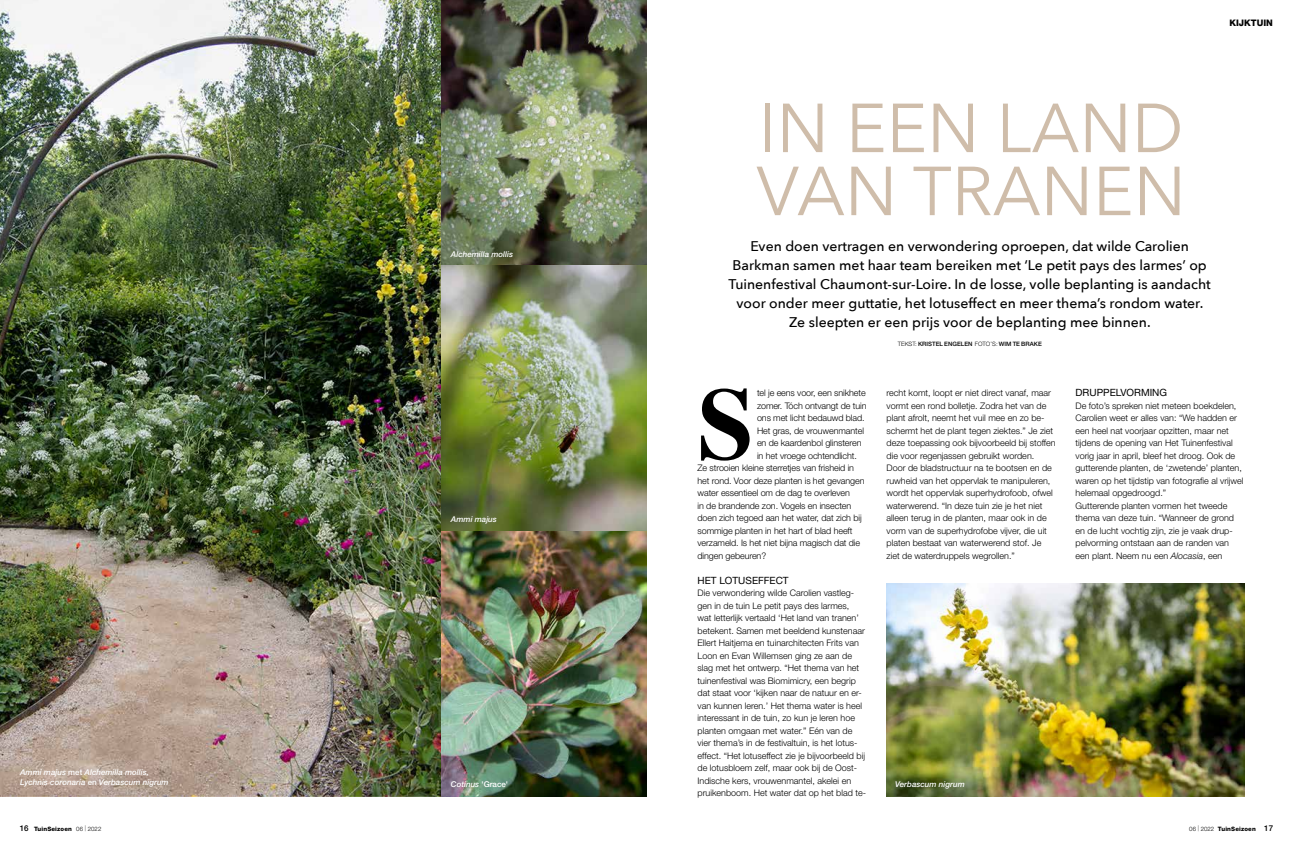
<style>
.page{position:relative;width:1293px;height:851px;background:#fff}
.page>*{position:absolute;margin:0;border:0;box-sizing:border-box;transform-origin:0 0}
.t1{font:700 101.5px "Times LT Std";color:#000}
.t2{font:68.5px/63px "Avenir Next";color:#cfbdaa}
.t3{font:500 14px/19px "Avenir Next";color:#000;text-align:center}
.t4{font:10px "Helvetica Neue LT Std";color:#000}
.t5{font:300 9px/12.5px "Helvetica Neue LT Std";color:#000}
.t6{font:800 9px "Helvetica Neue LT Std";color:#000}
.t7{font:italic 500 8px/10px "Helvetica Neue LT Std";color:#fff}
.t8{font:800 6px "Helvetica Neue LT Std";letter-spacing:.025em;color:#000}
.t9{font:500 6px "Helvetica Neue LT Std";letter-spacing:.01em;color:#000}
.s1{font-style:normal}
.s2{font-weight:300}
.s3{font-style:italic}
.s4{font-weight:500;font-size:8px}
.s5{font-weight:100}
</style>
<div class="page">
<img style="left:0;top:0;width:441px;height:796px">
<img style="left:441px;top:0;width:205px;height:266px">
<img style="left:441px;top:266px;width:205px;height:265px">
<img style="left:441px;top:531px;width:205px;height:265px">
<img style="left:886px;top:583px;width:358px;height:213px">
<p class="t7" style="left:20px;top:766px;width:150px">Ammi majus <span class="s1">met</span> Alchemilla mollis,<br>Lychnis coronaria <span class="s1">en</span> Verbascum nigrum</p>
<p class="t7" style="left:451px;top:249px;width:64px">Alchemilla mollis</p>
<p class="t7" style="left:451px;top:514px;width:47px">Ammi majus</p>
<p class="t7" style="left:451px;top:779px;width:59px">Cotinus <span class="s1">'Grace'</span></p>
<p class="t6" style="left:1229px;top:18px;width:45px">KIJKTUIN</p>
<h2 class="t2" style="left:756px;top:94px;width:431px">IN EEN LAND<br>VAN TRANEN</h2>
<p class="t3" style="left:728px;top:236px;width:484px">Even doen vertragen en verwondering oproepen, dat wilde Carolien Barkman samen met haar team bereiken met ‘Le petit pays des larmes’ op Tuinenfestival Chaumont-sur-Loire. In de losse, volle beplanting is aandacht voor onder meer guttatie, het lotuseffect en meer thema’s rondom water.<br>Ze sleepten er een prijs voor de beplanting mee binnen.</p>
<p class="t9" style="left:897px;top:340px;width:146px"><span class="s2">TEKST:</span> KRISTEL ENGELEN <span class="s2">FOTO’S:</span> WIM TE BRAKE</p>
<h1 class="t1" style="left:697px;top:363px;width:58px">S</h1>
<p class="t5" style="left:757px;top:386px;width:110px">tel je eens voor, een snikhete</p>
<p class="t5" style="left:757px;top:399px;width:111px">zomer. Tóch ontvangt de tuin</p>
<p class="t5" style="left:757px;top:411px;width:109px">ons met licht bedauwd blad.</p>
<p class="t5" style="left:757px;top:424px;width:108px">Het gras, de vrouwenmantel</p>
<p class="t5" style="left:757px;top:436px;width:106px">en de kaardenbol glinsteren</p>
<p class="t5" style="left:757px;top:449px;width:101px">in het vroege ochtendlicht.</p>
<p class="t5" style="left:697px;top:461px;width:158px">Ze strooien kleine sterretjes van frisheid in</p>
<p class="t5" style="left:697px;top:474px;width:168px">het rond. Voor deze planten is het gevangen</p>
<p class="t5" style="left:697px;top:486px;width:154px">water essentieel om de dag te overleven</p>
<p class="t5" style="left:697px;top:499px;width:155px">in de brandende zon. Vogels en insecten</p>
<p class="t5" style="left:697px;top:511px;width:166px">doen zich tegoed aan het water, dat zich bij</p>
<p class="t5" style="left:697px;top:524px;width:156px">sommige planten in het hart of blad heeft</p>
<p class="t5" style="left:697px;top:536px;width:164px">verzameld. Is het niet bijna magisch dat die</p>
<p class="t5" style="left:697px;top:549px;width:70px">dingen gebeuren?</p>
<p class="t4" style="left:697px;top:574px;width:93px">HET LOTUSEFFECT</p>
<p class="t5" style="left:697px;top:586px;width:170px">Die verwondering wilde Carolien vastleg&shy;gen in de tuin Le petit pays des larmes,<br>wat letterlijk vertaald ‘Het land van tranen’ betekent. Samen met beeldend kunstenaar Ellert Haitjema en tuinarchitecten Frits van Loon en Evan Willemsen ging ze aan de slag met het ontwerp. “Het thema van het tuinenfestival was Biomimicry, een begrip dat staat voor ‘kijken naar de natuur en er&shy;van kunnen leren.’ Het thema water is heel interessant in de tuin, zo kun je leren hoe planten omgaan met water.” Eén van de vier thema’s in de festivaltuin, is het lotus&shy;effect. “Het lotuseffect zie je bijvoorbeeld bij de lotusbloem zelf, maar ook bij de Oost-Indische kers, vrouwenmantel, akelei en pruikenboom. Het water dat op het blad te-</p>
<p class="t5" style="left:886px;top:386px;width:171px">recht komt, loopt er niet direct vanaf, maar vormt een rond bolletje. Zodra het van de plant afrolt, neemt het vuil mee en zo be&shy;schermt het de plant tegen ziektes.” Je ziet deze toepassing ook bijvoorbeeld bij stoffen die voor regenjassen gebruikt worden.<br>Door de bladstructuur na te bootsen en de ruwheid van het oppervlak te manipuleren, wordt het oppervlak superhydrofoob, ofwel waterwerend. “In deze tuin zie je het niet alleen terug in de planten, maar ook in de vorm van de superhydrofobe vijver, die uit platen bestaat van waterwerend stof. Je ziet de waterdruppels wegrollen.”</p>
<p class="t4" style="left:1075px;top:386px;width:93px">DRUPPELVORMING</p>
<p class="t5" style="left:1075px;top:399px;width:169px">De foto’s spreken niet meteen boekdelen, Carolien weet er alles van: “We hadden er een heel nat voorjaar opzitten, maar net tijdens de opening van Het Tuinenfestival vorig jaar in april, bleef het droog. Ook de gutterende planten, de ‘zwetende’ planten, waren op het tijdstip van fotografie al vrijwel helemaal opgedroogd.”<br>Gutterende planten vormen het tweede thema van deze tuin. “Wanneer de grond en de lucht vochtig zijn, zie je vaak drup&shy;pelvorming ontstaan aan de randen van een plant. Neem nu een <span class="s3">Alocasia</span>, een</p>
<p class="t7" style="left:895px;top:779px;width:71px">Verbascum nigrum</p>
<p class="t8" style="left:20px;top:825px;width:83px"><span class="s4">16</span> TuinSeizoen <span class="s2">06</span> <span class="s5">|</span> <span class="s2">2022</span></p>
<p class="t8" style="left:1189px;top:825px;width:85px"><span class="s2">06</span> <span class="s5">|</span> <span class="s2">2022</span> TuinSeizoen <span class="s4">17</span></p>
</div>
